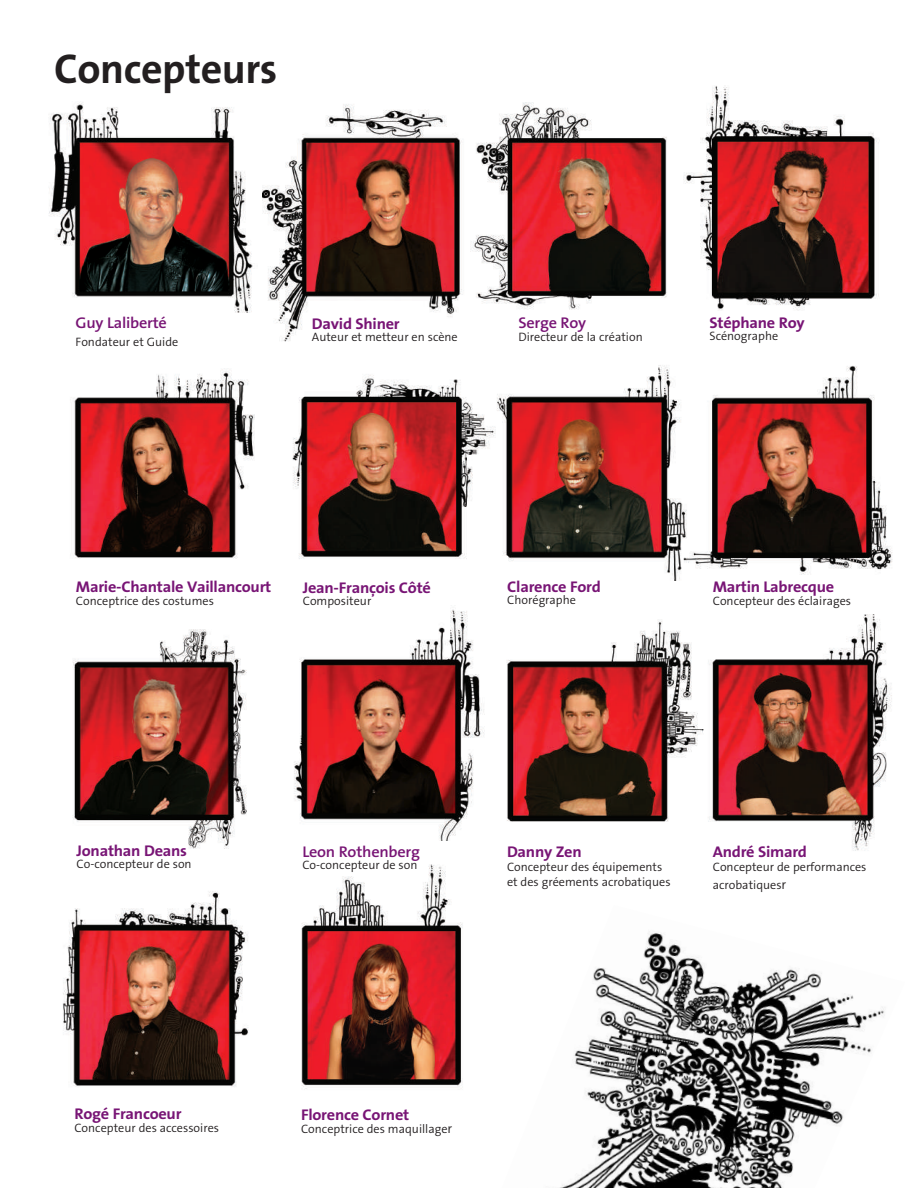
<style>
.page{position:relative;width:918px;height:1188px;background:#fff}
.page>*{position:absolute;margin:0;border:0;box-sizing:border-box;transform-origin:0 0}
.t1{font:700 42px "The Sans Cd S B7";letter-spacing:-.01em;color:#231f20}
.t2{font:700 15.6px "The Sans Cd S B7";letter-spacing:-.015em;color:#781575;scale:1.05 1}
.t3{font:600 15.6px "The Sans Cd S B6";letter-spacing:-.015em;color:#781575;scale:1.05 1}
.t4{font:300 12.3px/14.4px "The Sans Cd S B4";color:#231f20}
.s1{font-size:13.35px}
</style>
<div class="page">
<img style="left:49px;top:102px;width:214px;height:210px">
<img style="left:263px;top:104px;width:208px;height:238px">
<img style="left:471px;top:103px;width:196px;height:207px">
<img style="left:683px;top:86px;width:196px;height:225px">
<img style="left:73px;top:368px;width:182px;height:191px">
<img style="left:292px;top:375px;width:193px;height:184px">
<img style="left:72px;top:630px;width:175px;height:219px">
<img style="left:713px;top:365px;width:180px;height:210px">
<img style="left:294px;top:609px;width:190px;height:231px">
<img style="left:506px;top:620px;width:186px;height:202px">
<img style="left:702px;top:614px;width:190px;height:237px">
<img style="left:62px;top:891px;width:187px;height:196px">
<img style="left:301px;top:864px;width:162px;height:225px">
<img style="left:485px;top:365px;width:209px;height:216px">
<img style="left:559px;top:931px;width:326px;height:257px">
<h1 class="t1" style="left:54px;top:47px;width:225px">Concepteurs</h1>
<p class="t3" style="left:76px;top:315px;width:88px">Guy Laliberté</p>
<p class="t4" style="left:76px;top:336px;width:104px">Fondateur et Guide</p>
<p class="t2" style="left:312px;top:315px;width:85px">David Shiner</p>
<p class="t4" style="left:312px;top:330px;width:147px">Auteur et metteur en scène</p>
<p class="t3" style="left:518px;top:315px;width:66px">Serge Roy</p>
<p class="t4" style="left:518px;top:330px;width:126px">Directeur de la création</p>
<p class="t2" style="left:710px;top:315px;width:92px">Stéphane Roy</p>
<p class="t4" style="left:710px;top:330px;width:70px">Scénographe</p>
<p class="t2" style="left:76px;top:579px;width:188px">Marie-Chantale Vaillancourt</p>
<p class="t4" style="left:76px;top:594px;width:139px">Conceptrice des costumes</p>
<p class="t2" style="left:303px;top:579px;width:124px">Jean-François Côté</p>
<p class="t4" style="left:303px;top:594px;width:70px">Compositeur</p>
<p class="t2" style="left:507px;top:579px;width:91px">Clarence Ford</p>
<p class="t4" style="left:507px;top:594px;width:70px">Chorégraphe</p>
<p class="t2" style="left:713px;top:579px;width:117px">Martin Labrecque</p>
<p class="t4" style="left:713px;top:594px;width:140px">Concepteur des éclairages</p>
<p class="t2" style="left:77px;top:843px;width:107px">Jonathan Deans</p>
<p class="t4" style="left:77px;top:858px;width:117px">Co-concepteur de son</p>
<p class="t3" style="left:302px;top:843px;width:113px">Leon Rothenberg</p>
<p class="t4" style="left:302px;top:858px;width:117px">Co-concepteur de son</p>
<p class="t2" style="left:507px;top:843px;width:73px">Danny Zen</p>
<p class="t4" style="left:507px;top:861px;width:165px">Concepteur des équipements et des gréements acrobatiques</p>
<p class="t2" style="left:713px;top:843px;width:91px">André Simard</p>
<p class="t4" style="left:713px;top:859px;width:155px;line-height:17.2px">Concepteur de performances acrobatiques<span class="s1">r</span></p>
<p class="t2" style="left:74px;top:1106px;width:104px">Rogé Francoeur</p>
<p class="t4" style="left:74px;top:1121px;width:146px">Concepteur des accessoires</p>
<p class="t2" style="left:301px;top:1107px;width:105px">Florence Cornet</p>
<p class="t4" style="left:301px;top:1123px;width:153px">Conceptrice des maquillage<span class="s1">r</span></p>
</div>
